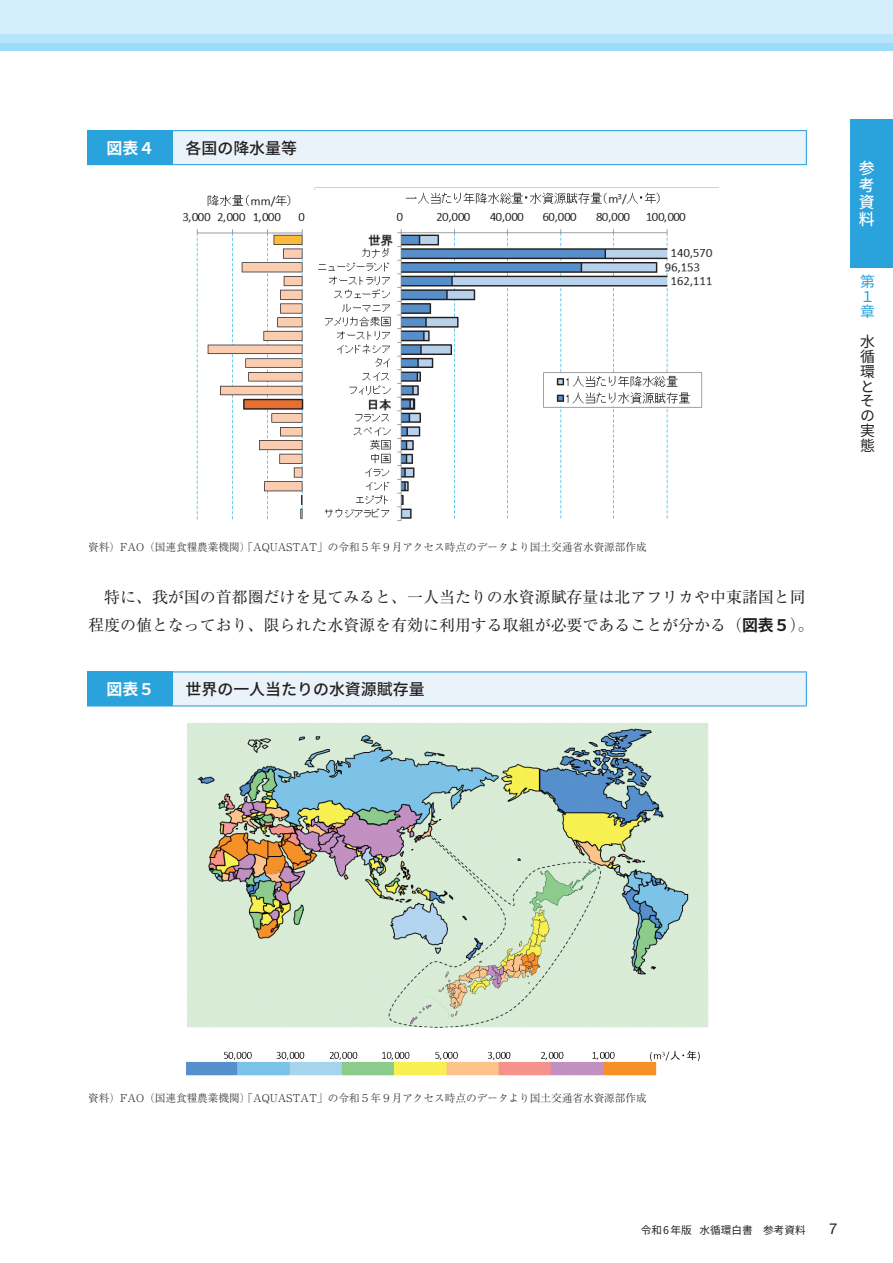
<style>
.page{position:relative;width:893px;height:1263px;background:#fff}
.page>*{position:absolute;margin:0;border:0;box-sizing:border-box;transform-origin:0 0}
.t1{font:15.9px/27.6px "Ryumin Pr 6 N";color:#231f20;text-align:center}
.t2{font:500 15.9px "Noto Sans CJ Kjp";color:#231f20}
.t3{font:700 15.9px "Noto Sans CJ Kjp";color:#fff}
.t4{font:500 15.9px/16.8px "Noto Sans CJ Kjp";color:#fff;text-align:justify}
.t5{font:14.85px/14.9px "Noto Sans CJ Kjp";color:#231f20}
.t6{font:14.85px/14.9px "Noto Sans CJ Kjp";color:#2aa2db;text-align:justify}
.t7{font:14.85px "Helvetica Neue";color:#231f20}
.t8{font:300 10.65px "Ryumin Pr 6 N";color:#231f20}
.t9{font:10.65px "Noto Sans CJ Kjp";color:#231f20}
.s1{font-family:"Noto Sans CJ Kjp";font-weight:700}
</style>
<div class="page">
<div style="left:0;top:0;width:893px;height:51px;background:#9cdcf8"></div>
<div style="left:0;top:0;width:893px;height:43px;background:#b9e5fa"></div>
<div style="left:0;top:0;width:893px;height:34px;background:#d4effb"></div>
<div style="left:88px;top:131px;width:85px;height:34px;background:#2aa2db"></div>
<div style="left:173px;top:131px;width:633px;height:34px;background:#eaf3fa"></div>
<hr style="left:87px;top:131px;width:1px;height:33px;background:#2aa2db">
<hr style="left:87px;top:130px;width:86px;height:1px;background:#2aa2db">
<hr style="left:87px;top:164px;width:86px;height:1px;background:#2aa2db">
<hr style="left:173px;top:130px;width:634px;height:1px;background:#2aa2db">
<hr style="left:806px;top:131px;width:1px;height:33px;background:#2aa2db">
<hr style="left:173px;top:164px;width:634px;height:1px;background:#2aa2db">
<img style="left:315px;top:187px;width:404px;height:334px">
<img style="left:182px;top:191px;width:135px;height:330px">
<div style="left:88px;top:672px;width:85px;height:34px;background:#2aa2db"></div>
<div style="left:173px;top:672px;width:633px;height:34px;background:#eaf3fa"></div>
<hr style="left:87px;top:672px;width:1px;height:33px;background:#2aa2db">
<hr style="left:87px;top:671px;width:86px;height:1px;background:#2aa2db">
<hr style="left:87px;top:705px;width:86px;height:1px;background:#2aa2db">
<hr style="left:173px;top:671px;width:634px;height:1px;background:#2aa2db">
<hr style="left:806px;top:672px;width:1px;height:33px;background:#2aa2db">
<hr style="left:173px;top:705px;width:634px;height:1px;background:#2aa2db">
<img style="left:186px;top:723px;width:523px;height:352px">
<div style="left:850px;top:119px;width:43px;height:149px;background:#2aa2db"></div>
<h1 class="t3" style="left:107px;top:139px;width:49px">図表４</h1>
<h1 class="t2" style="left:185px;top:139px;width:113px">各国の降水量等</h1>
<p class="t8" style="left:88px;top:539px;width:560px">資料）FAO（国連食糧農業機関）「AQUASTAT」の令和５年９月アクセス時点のデータより国土交通省水資源部作成</p>
<h1 class="t1" style="left:88px;top:582px;width:727px">特に、我が国の首都圏だけを見てみると、一人当たりの水資源賦存量は北アフリカや中東諸国と同<br>程度の値となっており、限られた水資源を有効に利用する取組が必要であることが分かる（<span class="s1">図表５</span>）。</h1>
<h1 class="t3" style="left:107px;top:680px;width:49px">図表５</h1>
<h1 class="t2" style="left:185px;top:680px;width:241px">世界の一人当たりの水資源賦存量</h1>
<h1 class="t4" style="left:859px;top:161px;width:17px">参考資料</h1>
<h2 class="t6" style="left:860px;top:275px;width:16px">第1章</h2>
<h2 class="t5" style="left:860px;top:334px;width:16px">水循環とその実態</h2>
<p class="t8" style="left:88px;top:1089px;width:560px">資料）FAO（国連食糧農業機関）「AQUASTAT」の令和５年９月アクセス時点のデータより国土交通省水資源部作成</p>
<p class="t9" style="left:641px;top:1224px;width:167px">令和 6 年版 水循環白書　参考資料</p>
<h2 class="t7" style="left:829px;top:1218px;width:10px">7</h2>
</div>
